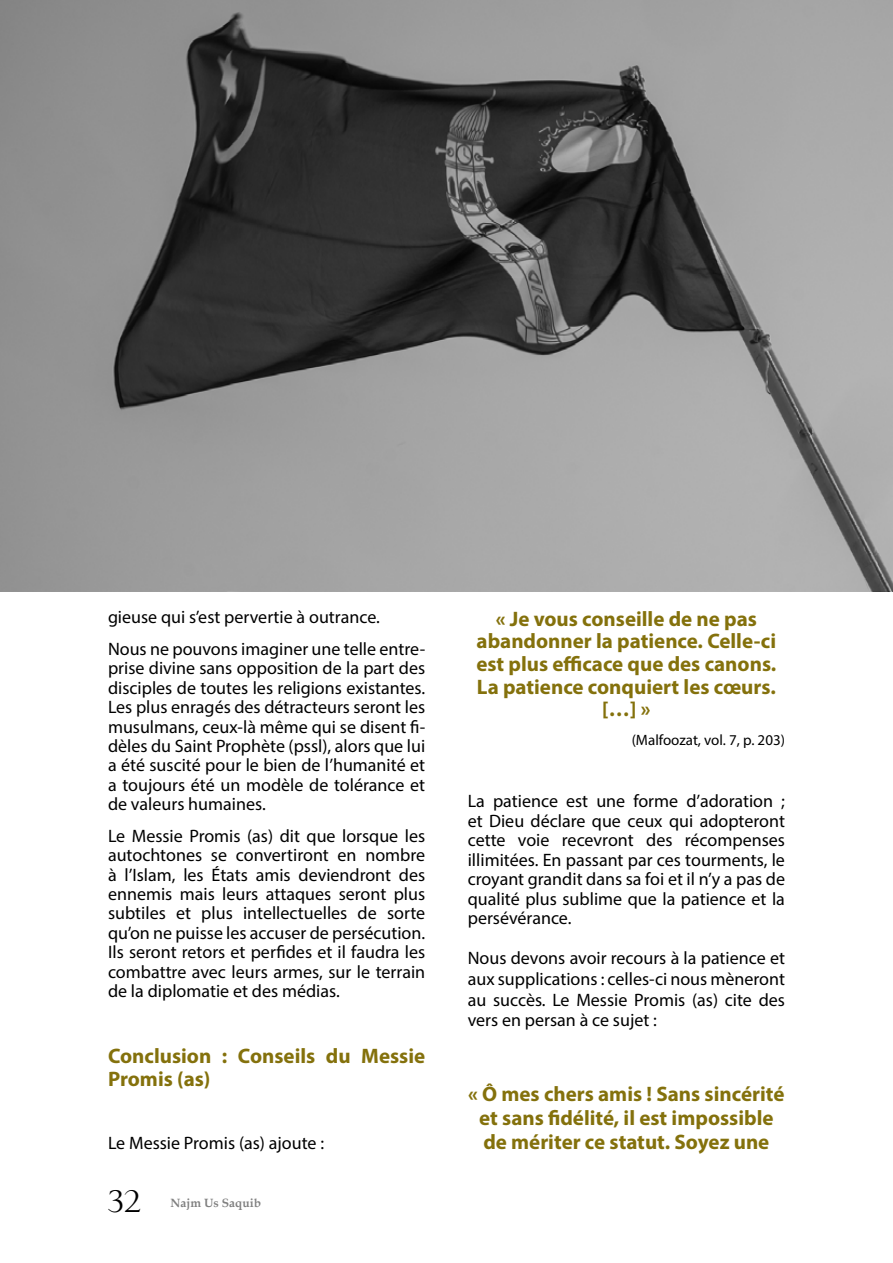
<style>
.page{position:relative;width:893px;height:1263px;background:#fff}
.page>*{position:absolute;margin:0;border:0;box-sizing:border-box;transform-origin:0 0}
.t1{font:30px "Felix Titling";color:#000}
.t2{font:700 21px/22.6px "Myriad Pro";color:#84710c;text-align:center}
.t3{font:18px/19.4px "Myriad Pro";color:#000;text-align:justify}
.t4{font:15px "Myriad Pro";color:#000}
.t5{font:700 12px "Book Antiqua";color:#000}
</style>
<div class="page">
<img style="left:0;top:0;width:893px;height:591px">
<p class="t3" style="left:108px;top:601px;width:319px;line-height:31.5px">gieuse qui s’est pervertie à outrance.<br>Nous ne pouvons imaginer une telle entre-</p>
<p class="t3" style="left:108px;top:658px;width:319px">prise divine sans opposition de la part des disciples de toutes les religions existantes.<br>Les plus enragés des détracteurs seront les musulmans, ceux-là même qui se disent fi&shy;dèles du Saint Prophète (pssl), alors que lui a été suscité pour le bien de l’humanité et a toujours été un modèle de tolérance et de valeurs humaines.</p>
<p class="t3" style="left:108px;top:826px;width:319px">Le Messie Promis (as) dit que lorsque les autochtones se convertiront en nombre à l’Islam, les États amis deviendront des ennemis mais leurs attaques seront plus subtiles et plus intellectuelles de sorte qu’on ne puisse les accuser de persécution.<br>Ils seront retors et perfides et il faudra les combattre avec leurs armes, sur le terrain de la diplomatie et des médias.</p>
<p class="t2" style="left:108px;top:1044px;width:319px;text-align:left">Conclusion : Conseils du Messie<br>Promis (as)</p>
<p class="t3" style="left:108px;top:1133px;width:218px">Le Messie Promis (as) ajoute :</p>
<h1 class="t1" style="left:108px;top:1184px;width:35px">32</h1>
<p class="t5" style="left:170px;top:1194px;width:92px">Najm Us Saquib</p>
<p class="t2" style="left:476px;top:607px;width:302px">« Je vous conseille de ne pas abandonner la patience. Celle-ci est plus efficace que des canons.<br>La patience conquiert les cœurs. […] »</p>
<p class="t4" style="left:632px;top:730px;width:155px">(Malfoozat, vol. 7, p. 203)</p>
<p class="t3" style="left:468px;top:791px;width:319px">La patience est une forme d’adoration ; et Dieu déclare que ceux qui adopteront cette voie recevront des récompenses illimitées. En passant par ces tourments, le croyant grandit dans sa foi et il n’y a pas de qualité plus sublime que la patience et la persévérance.</p>
<p class="t3" style="left:468px;top:947px;width:319px;line-height:20.7px">Nous devons avoir recours à la patience et aux supplications : celles-ci nous mèneront au succès. Le Messie Promis (as) cite des vers en persan à ce sujet :</p>
<p class="t2" style="left:468px;top:1081px;width:318px;line-height:24.2px">« Ô mes chers amis ! Sans sincérité et sans fidélité, il est impossible de mériter ce statut. Soyez une</p>
</div>
